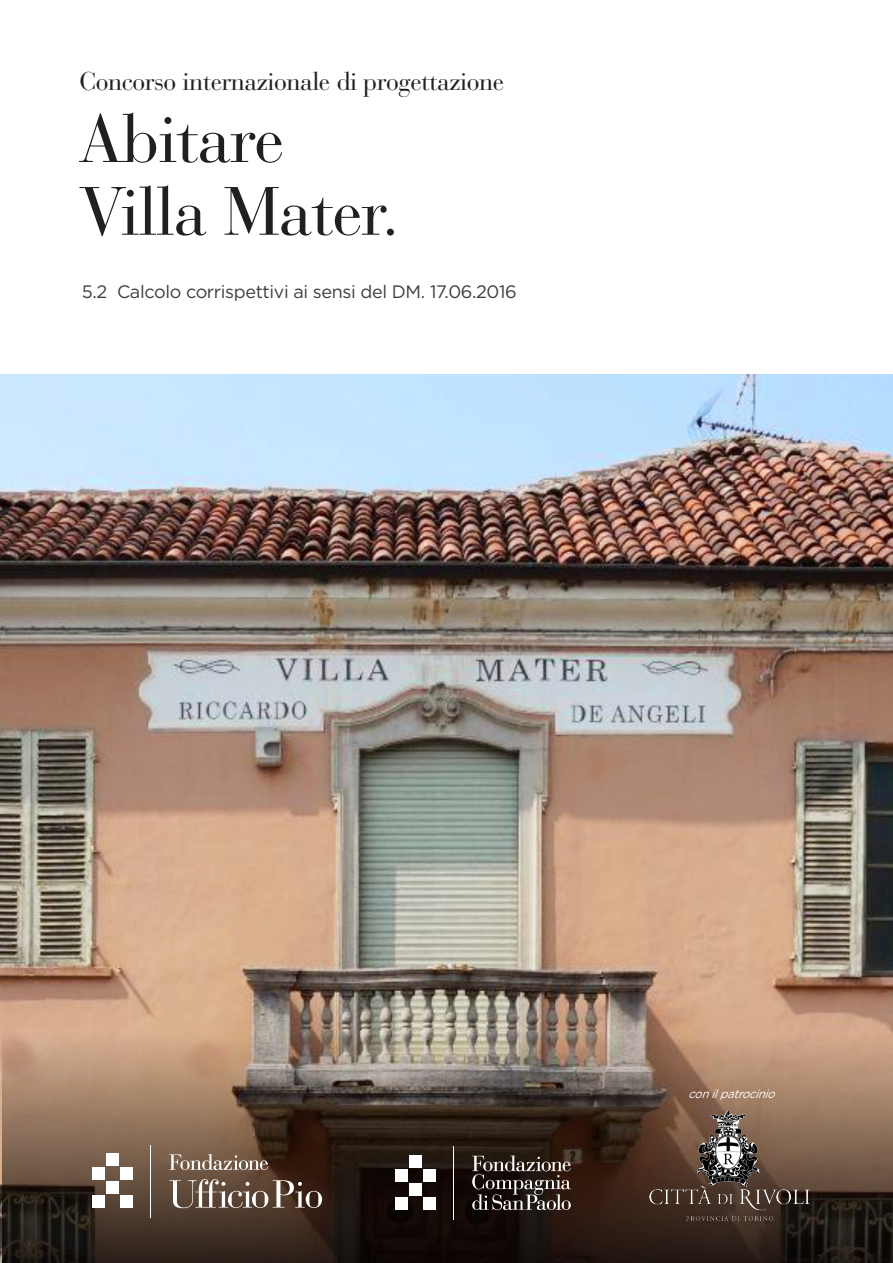
<style>
.page{position:relative;width:893px;height:1263px;background:#fff}
.page>*{position:absolute;margin:0;border:0;box-sizing:border-box;transform-origin:0 0}
.t1{font:67.8px/72.8px "Bauer Bodoni Std";letter-spacing:-.02em;color:#231f20}
.t2{font:25.5px "Bauer Bodoni Std";letter-spacing:-.02em;color:#231f20}
.t3{font:18px "Gotham";letter-spacing:-.02em;color:#3e3e3f}
.t4{font:italic 12px "Gotham";color:#fff;scale:.94 1}
</style>
<div class="page">
<img style="left:0;top:374px;width:893px;height:889px">
<svg style="left:2px;top:969px;width:891px;height:294px;background:#725c4c"></svg>
<hr style="left:454px;top:1146px;width:1px;height:74px;background:#fff">
<div style="left:409px;top:1183px;width:13px;height:13px;background:#fff"></div>
<div style="left:409px;top:1156px;width:13px;height:12px;background:#fff"></div>
<div style="left:395px;top:1169px;width:13px;height:13px;background:#fff"></div>
<div style="left:395px;top:1197px;width:13px;height:13px;background:#fff"></div>
<div style="left:423px;top:1169px;width:13px;height:13px;background:#fff"></div>
<div style="left:423px;top:1197px;width:13px;height:13px;background:#fff"></div>
<svg style="left:472px;top:1155px;width:99px;height:55px;background:#4d443f"></svg>
<hr style="left:151px;top:1145px;width:1px;height:72px;background:#fff">
<div style="left:106px;top:1181px;width:13px;height:13px;background:#fff"></div>
<div style="left:106px;top:1153px;width:13px;height:13px;background:#fff"></div>
<div style="left:92px;top:1167px;width:13px;height:13px;background:#fff"></div>
<div style="left:92px;top:1195px;width:13px;height:12px;background:#fff"></div>
<div style="left:120px;top:1167px;width:13px;height:13px;background:#fff"></div>
<div style="left:120px;top:1195px;width:13px;height:12px;background:#fff"></div>
<svg style="left:169px;top:1179px;width:153px;height:29px;background:#7a685d"></svg>
<svg style="left:169px;top:1153px;width:99px;height:17px;background:#917d6d"></svg>
<img style="left:689px;top:1110px;width:78px;height:75px">
<img style="left:649px;top:1185px;width:161px;height:35px">
<h2 class="t2" style="left:79px;top:66px;width:426px">Concorso internazionale di progettazione</h2>
<h1 class="t1" style="left:78px;top:103px;width:323px">Abitare<br>Villa Mater.</h1>
<p class="t3" style="left:82px;top:280px;width:436px">5.2 Calcolo corrispettivi ai sensi del DM. 17.06.2016</p>
<p class="t4" style="left:688px;top:1086px;width:99px">conilpatrocinio</p>
</div>
